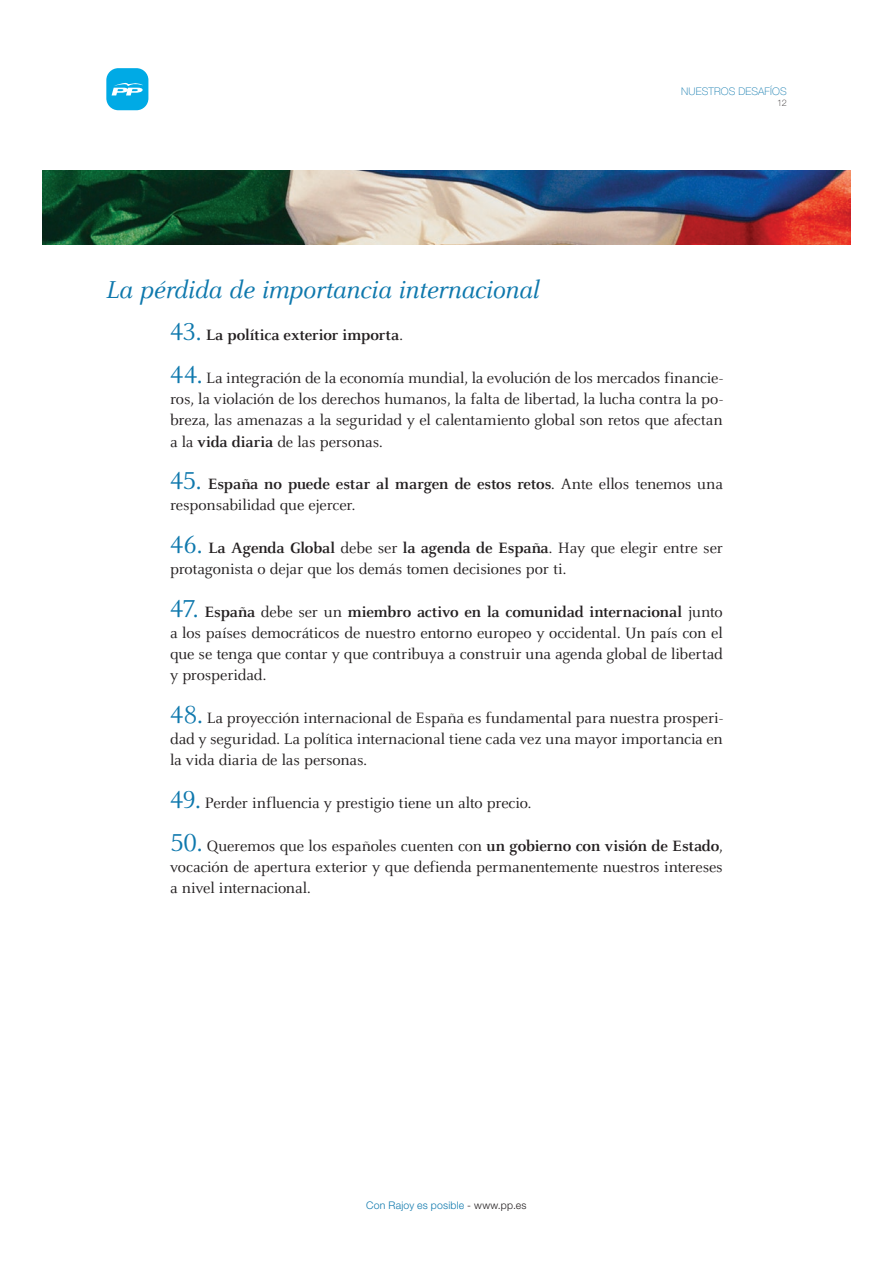
<style>
.page{position:relative;width:893px;height:1263px;background:#fff}
.page>*{position:absolute;margin:0;border:0;box-sizing:border-box;transform-origin:0 0}
.t1{font:italic 27px "Celeste";letter-spacing:-.015em;color:#0e78ad}
.t2{font:16.5px/21.3px "Celeste";letter-spacing:-.01em;color:#231f20;text-align:justify}
.t3{font:700 16.5px "Celeste";letter-spacing:-.005em;color:#231f20}
.t4{font:300 10.5px "Helvetica Neue";letter-spacing:.02em;color:#0e78ad}
.t5{font:100 10.5px "Helvetica Neue";letter-spacing:.02em;color:#0e78ad}
.t6{font:100 9px "Helvetica Neue";color:#231f20}
.s1{font-family:"Celeste Caps";font-weight:400;font-size:27px;color:#0e78ad}
.s2{font-weight:400}
.s3{font-family:"Celeste Caps";font-size:27px;color:#0e78ad}
.s4{font-weight:700}
.s5{color:#231f20}
</style>
<div class="page">
<div style="left:106px;top:68px;width:42px;height:42px;background:#00aae5;border-radius:12px"></div>
<svg style="left:112px;top:82px;width:31px;height:13px"></svg>
<img style="left:43px;top:170px;width:807px;height:74px">
<p class="t5" style="left:681px;top:85px;width:107px">NUESTROS DESAFÍOS</p>
<p class="t6" style="left:777px;top:98px;width:11px">12</p>
<p class="t1" style="left:106px;top:275px;width:434px">La pérdida de importancia internacional</p>
<p class="t3" style="left:170px;top:326px;width:234px"><span class="s1">43.</span> La política exterior importa<span class="s2">.</span></p>
<p class="t2" style="left:170px;top:367px;width:554px"><span class="s3">44.</span> La integración de la economía mundial, la evolución de los mercados financie&shy;ros, la violación de los derechos humanos, la falta de libertad, la lucha contra la po&shy;breza, las amenazas a la seguridad y el calentamiento global son retos que afectan a la <span class="s4">vida diaria</span> de las personas.</p>
<p class="t2" style="left:170px;top:474px;width:554px"><span class="s3">45.</span> <span class="s4">España no puede estar al margen de estos retos</span>. Ante ellos tenemos una responsabilidad que ejercer.</p>
<p class="t2" style="left:170px;top:538px;width:554px"><span class="s3">46.</span> <span class="s4">La Agenda Global</span> debe ser <span class="s4">la agenda de España</span>. Hay que elegir entre ser protagonista o dejar que los demás tomen decisiones por ti.</p>
<p class="t2" style="left:170px;top:601px;width:554px"><span class="s3">47.</span> <span class="s4">España</span> debe ser un <span class="s4">miembro activo en la comunidad internacional</span> junto a los países democráticos de nuestro entorno europeo y occidental. Un país con el que se tenga que contar y que contribuya a construir una agenda global de libertad y prosperidad.</p>
<p class="t2" style="left:170px;top:708px;width:554px"><span class="s3">48.</span> La proyección internacional de España es fundamental para nuestra prosperi&shy;dad y seguridad. La política internacional tiene cada vez una mayor importancia en la vida diaria de las personas.</p>
<p class="t2" style="left:170px;top:793px;width:363px"><span class="s3">49.</span> Perder influencia y prestigio tiene un alto precio.</p>
<p class="t2" style="left:170px;top:835px;width:554px"><span class="s3">50.</span> Queremos que los españoles cuenten con <span class="s4">un gobierno con visión de Estado</span>, vocación de apertura exterior y que defienda permanentemente nuestros intereses a nivel internacional.</p>
<p class="t4" style="left:366px;top:1199px;width:162px">Con Rajoy es posible <span class="s5">- www.pp.es</span></p>
</div>
